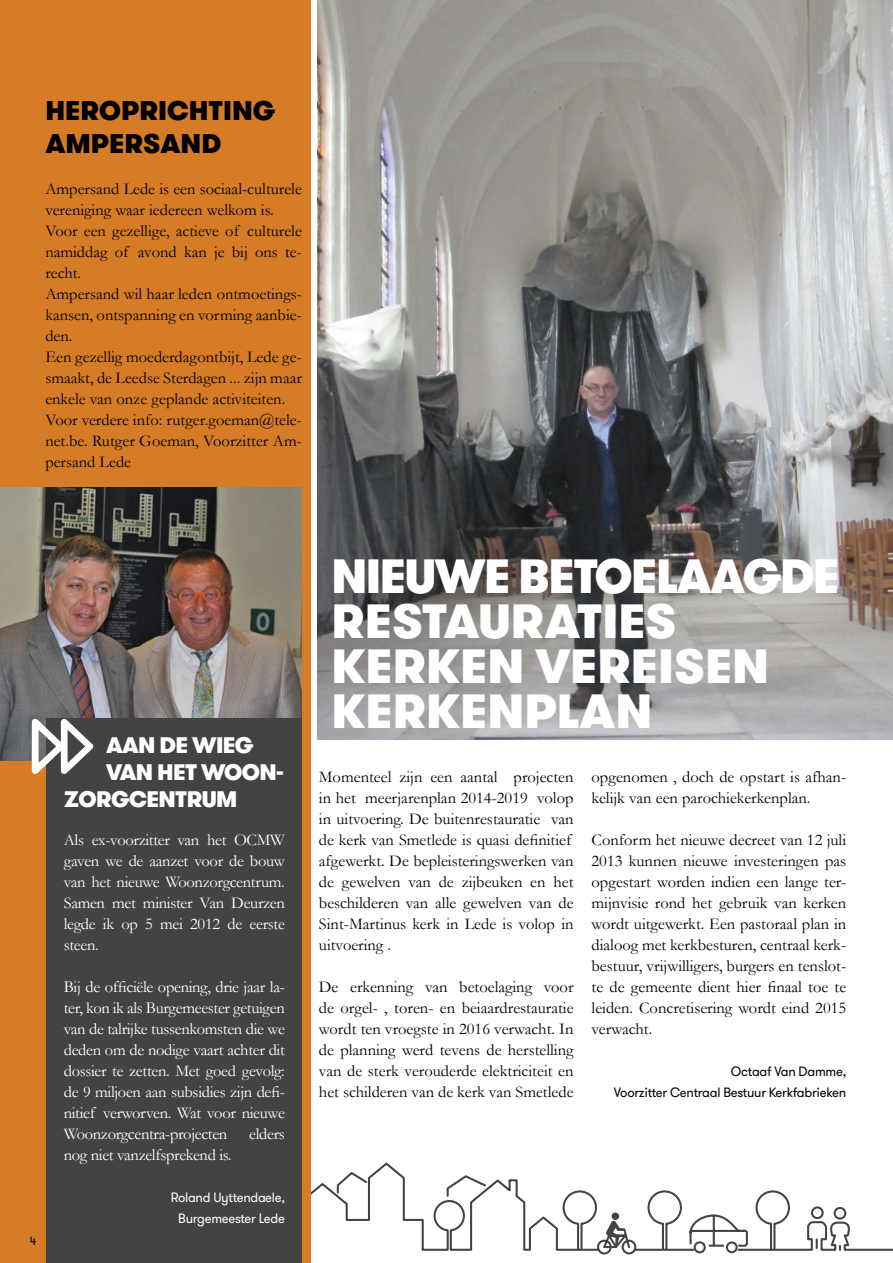
<style>
.page{position:relative;width:893px;height:1263px;background:#fff}
.page>*{position:absolute;margin:0;border:0;box-sizing:border-box;transform-origin:0 0}
.t1{font:900 48px/45px "GT Walsheim";color:#fff}
.t2{font:900 27px/32.4px "GT Walsheim";color:#000}
.t3{font:900 22.5px "GT Walsheim";letter-spacing:-.03em;color:#fff}
.t4{font:16.5px/21px "Garamond";color:#000}
.t5{font:16.5px/21px "Garamond";letter-spacing:-.02em;color:#fff;text-align:justify}
.t6{font:13.5px/21px "GT Walsheim";letter-spacing:-.02em;color:#000;text-align:right}
.t7{font:13.5px/21px "GT Walsheim";letter-spacing:-.02em;color:#fff;text-align:center}
.t8{font:12px "GT Walsheim";color:#000}
</style>
<div class="page">
<svg style="left:310px;top:1161px;width:286px;height:91px"></svg>
<div style="left:612px;top:1212px;width:7px;height:8px;background:#444342;border-radius:50%"></div>
<svg style="left:596px;top:1220px;width:41px;height:35px"></svg>
<hr style="left:635px;top:1249px;width:59px;height:2px;background:#444342">
<svg style="left:336px;top:1170px;width:33px;height:24px"></svg>
<svg style="left:446px;top:1174px;width:42px;height:24px"></svg>
<div style="left:563px;top:1190px;width:34px;height:35px;border:2px solid #444342;border-radius:16px"></div>
<div style="left:647px;top:1190px;width:35px;height:35px;border:2px solid #444342;border-radius:16px"></div>
<div style="left:755px;top:1190px;width:35px;height:35px;border:2px solid #444342;border-radius:16px"></div>
<div style="left:811px;top:1206px;width:13px;height:13px;border:2px solid #444342;border-radius:50%"></div>
<div style="left:834px;top:1207px;width:12px;height:12px;border:2px solid #444342;border-radius:50%"></div>
<svg style="left:688px;top:1213px;width:205px;height:41px"></svg>
<img style="left:318px;top:0;width:575px;height:740px">
<div style="left:0;top:0;width:310px;height:1263px;background:#d67c26"></div>
<img style="left:0;top:488px;width:302px;height:273px">
<div style="left:47px;top:719px;width:255px;height:544px;background:#444342"></div>
<svg style="left:32px;top:719px;width:62px;height:55px"></svg>
<h2 class="t2" style="left:45px;top:95px;width:231px">HEROPRICHTING<br>AMPERSAND</h2>
<p class="t4" style="left:45px;top:178px;width:258px">Ampersand Lede is een sociaal-culturele vereniging waar iedereen welkom is.<br>Voor een gezellige, actieve of culturele namiddag of avond kan je bij ons te&shy;recht.<br>Ampersand wil haar leden ontmoetings&shy;kansen, ontspanning en vorming aanbie&shy;den.<br>Een gezellig moederdagontbijt, Lede ge&shy;smaakt, de Leedse Sterdagen ... zijn maar enkele van onze geplande activiteiten.<br>Voor verdere info: rutger.goeman@tele&shy;net.be. Rutger Goeman, Voorzitter Am&shy;persand Lede</p>
<p class="t8" style="left:30px;top:1233px;width:8px">4</p>
<h3 class="t3" style="left:106px;top:730px;width:149px">AAN DE WIEG</h3>
<h3 class="t3" style="left:106px;top:757px;width:179px">VAN HET WOON-</h3>
<h3 class="t3" style="left:64px;top:784px;width:175px">ZORGCENTRUM</h3>
<p class="t5" style="left:64px;top:829px;width:223px">Als ex-voorzitter van het OCMW gaven we de aanzet voor de bouw van het nieuwe Woonzorgcentrum.<br>Samen met minister Van Deurzen legde ik op 5 mei 2012 de eerste steen.</p>
<p class="t5" style="left:64px;top:976px;width:223px">Bij de officiële opening, drie jaar la&shy;ter, kon ik als Burgemeester getuigen van de talrijke tussenkomsten die we deden om de nodige vaart achter dit dossier te zetten. Met goed gevolg: de 9 miljoen aan subsidies zijn defi&shy;nitief verworven. Wat voor nieuwe Woonzorgcentra-projecten</p>
<p class="t5" style="left:249px;top:1123px;width:37px">elders</p>
<p class="t5" style="left:64px;top:1144px;width:169px">nog niet vanzelfsprekend is.</p>
<p class="t7" style="left:171px;top:1187px;width:116px">Roland Uyttendaele,<br>Burgemeester Lede</p>
<h1 class="t1" style="left:331px;top:554px;width:510px">NIEUWE BETOELAAGDE<br>RESTAURATIES<br>KERKEN VEREISEN<br>KERKENPLAN</h1>
<p class="t4" style="left:319px;top:766px;width:256px">Momenteel zijn een aantal projecten in het meerjarenplan 2014-2019 volop in uitvoering. De buitenrestauratie van de kerk van Smetlede is quasi definitief afgewerkt. De bepleisteringswerken van de gewelven van de zijbeuken en het beschilderen van alle gewelven van de Sint-Martinus kerk in Lede is volop in uitvoering .</p>
<p class="t4" style="left:319px;top:976px;width:256px;text-align:justify">De erkenning van betoelaging voor de orgel- , toren- en beiaardrestauratie wordt ten vroegste in 2016 verwacht. In de planning werd tevens de herstelling van de sterk verouderde elektriciteit en het schilderen van de kerk van Smetlede</p>
<p class="t4" style="left:592px;top:766px;width:256px">opgenomen , doch de opstart is afhan&shy;kelijk van een parochiekerkenplan.</p>
<p class="t4" style="left:592px;top:829px;width:256px;text-align:justify">Conform het nieuwe decreet van 12 juli 2013 kunnen nieuwe investeringen pas opgestart worden indien een lange ter&shy;mijnvisie rond het gebruik van kerken wordt uitgewerkt. Een pastoraal plan in dialoog met kerkbesturen, centraal kerk&shy;bestuur, vrijwilligers, burgers en tenslot&shy;te de gemeente dient hier finaal toe te leiden. Concretisering wordt eind 2015 verwacht.</p>
<p class="t6" style="left:614px;top:1061px;width:234px">Octaaf Van Damme,<br>Voorzitter Centraal Bestuur Kerkfabrieken</p>
</div>
